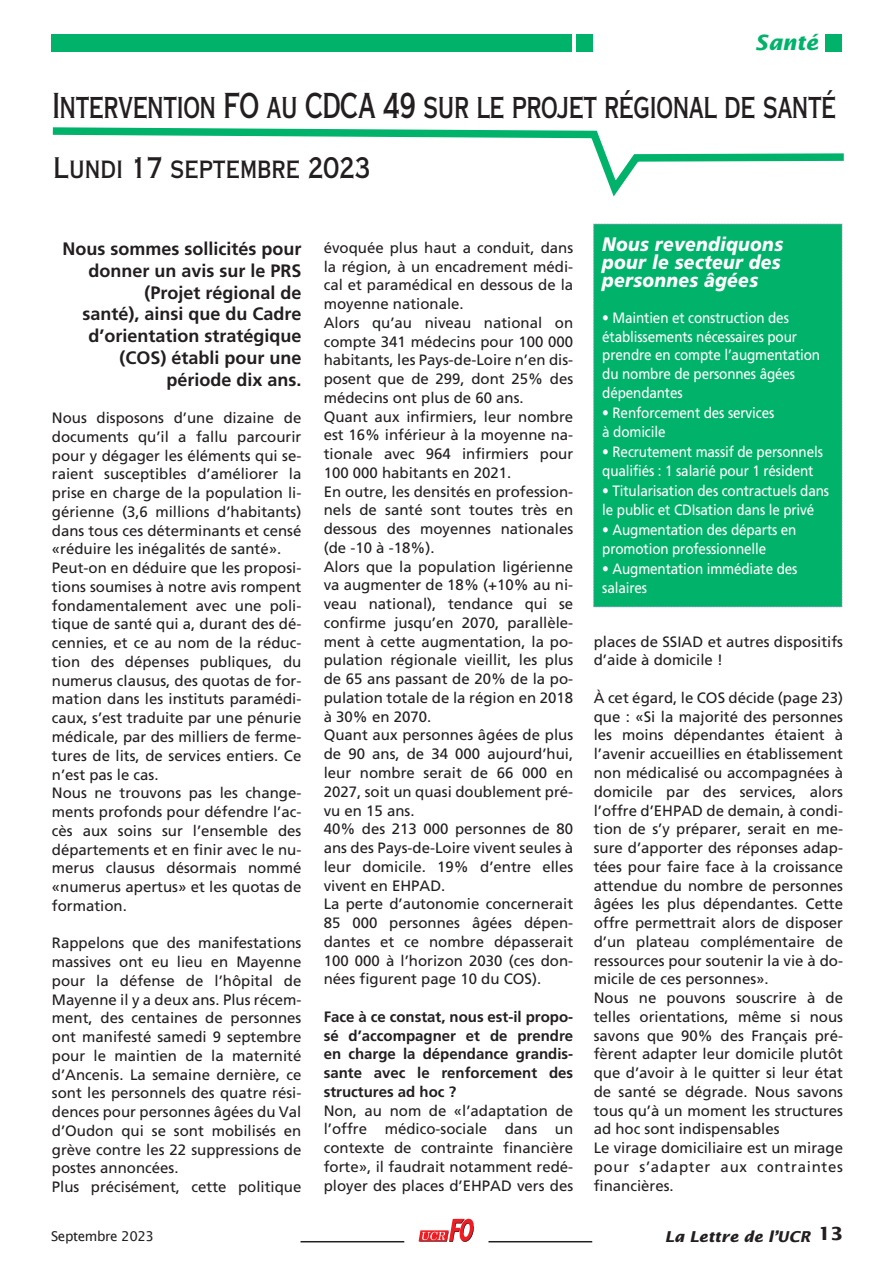
<style>
.page{position:relative;width:893px;height:1263px;background:#fff}
.page>*{position:absolute;margin:0;border:0;box-sizing:border-box;transform-origin:0 0}
.t1{font:34.5px "Copperplate Thirty AB";letter-spacing:-.02em;color:#231f20;scale:.79 1}
.t2{font:28.5px "Copperplate Thirty AB";color:#231f20;scale:.9 1}
.t3{font:italic 700 21px "Lucida Sans";color:#00b26a}
.t4{font:italic 900 19.5px/18px "Frutiger";letter-spacing:.015em;color:#fff;scale:.9 1}
.t5{font:700 18px/21.8px "Frutiger";color:#231f20;text-align:right}
.t6{font:15px/18.8px "Frutiger";color:#231f20}
.t7{font:15px/18.8px "Frutiger";letter-spacing:-.01em;color:#fff;scale:.9 1}
.t8{font:700 15px/18.8px "Frutiger";color:#231f20;text-align:justify}
.t9{font:italic 700 15px "Lucida Sans";color:#231f20}
.t10{font:13.5px "Lucida Sans";letter-spacing:-.03em;color:#231f20}
.s1{font-style:normal;font-size:18px}
</style>
<div class="page">
<svg style="left:419px;top:1219px;width:55px;height:23px"></svg>
<hr style="left:488px;top:1241px;width:104px;height:1px;background:#231f20">
<hr style="left:301px;top:1241px;width:103px;height:1px;background:#231f20">
<div style="left:51px;top:34px;width:520px;height:17px;background:#00b26a"></div>
<div style="left:576px;top:34px;width:16px;height:17px;background:#00b26a"></div>
<div style="left:826px;top:34px;width:16px;height:17px;background:#00b26a"></div>
<div style="left:593px;top:224px;width:249px;height:383px;background:#00b26a"></div>
<svg style="left:52px;top:127px;width:792px;height:70px"></svg>
<h3 class="t3" style="left:755px;top:34px;width:65px">Santé</h3>
<h1 class="t1" style="left:53px;top:86px;width:993px">Intervention FO au CDCA 49 sur le projet régional de santé</h1>
<h2 class="t2" style="left:53px;top:152px;width:354px">Lundi 17 septembre 2023</h2>
<p class="t5" style="left:62px;top:239px;width:240px">Nous sommes sollicités pour donner un avis sur le PRS (Projet régional de<br>santé), ainsi que du Cadre d’orientation stratégique (COS) établi pour une période dix ans.</p>
<p class="t6" style="left:52px;top:410px;width:251px">Nous disposons d’une dizaine de documents qu’il a fallu parcourir pour y dégager les éléments qui se&shy;raient susceptibles d’améliorer la prise en charge de la population li&shy;gérienne (3,6 millions d’habitants) dans tous ces déterminants et censé «réduire les inégalités de santé».<br>Peut-on en déduire que les proposi&shy;tions soumises à notre avis rompent fondamentalement avec une poli&shy;tique de santé qui a, durant des dé&shy;cennies, et ce au nom de la réduc&shy;tion des dépenses publiques, du numerus clausus, des quotas de for&shy;mation dans les instituts paramédi&shy;caux, s’est traduite par une pénurie médicale, par des milliers de ferme&shy;tures de lits, de services entiers. Ce n’est pas le cas.<br>Nous ne trouvons pas les change&shy;ments profonds pour défendre l’ac&shy;cès aux soins sur l’ensemble des départements et en finir avec le nu&shy;merus clausus désormais nommé «numerus apertus» et les quotas de formation.</p>
<p class="t6" style="left:52px;top:935px;width:251px">Rappelons que des manifestations massives ont eu lieu en Mayenne pour la défense de l’hôpital de<br>Mayenne il y a deux ans. Plus récem&shy;ment, des centaines de personnes ont manifesté samedi 9 septembre pour le maintien de la maternité d’Ancenis. La semaine dernière, ce sont les personnels des quatre rési&shy;dences pour personnes âgées du Val d’Oudon qui se sont mobilisés en grève contre les 22 suppressions de postes annoncées.<br>Plus précisément, cette politique</p>
<p class="t6" style="left:324px;top:239px;width:251px">évoquée plus haut a conduit, dans la région, à un encadrement médi&shy;cal et paramédical en dessous de la moyenne nationale.<br>Alors qu’au niveau national on compte 341 médecins pour 100 000 habitants, les Pays-de-Loire n’en dis&shy;posent que de 299, dont 25% des médecins ont plus de 60 ans.<br>Quant aux infirmiers, leur nombre est 16% inférieur à la moyenne na&shy;tionale avec 964 infirmiers pour<br>100 000 habitants en 2021.<br>En outre, les densités en profession&shy;nels de santé sont toutes très en dessous des moyennes nationales (de -10 à -18%).<br>Alors que la population ligérienne va augmenter de 18% (+10% au ni&shy;veau national), tendance qui se confirme jusqu’en 2070, parallèle&shy;ment à cette augmentation, la po&shy;pulation régionale vieillit, les plus de 65 ans passant de 20% de la po&shy;pulation totale de la région en 2018 à 30% en 2070.<br>Quant aux personnes âgées de plus de 90 ans, de 34 000 aujourd’hui, leur nombre serait de 66 000 en<br>2027, soit un quasi doublement pré&shy;vu en 15 ans.<br>40% des 213 000 personnes de 80 ans des Pays-de-Loire vivent seules à leur domicile. 19% d’entre elles vivent en EHPAD.<br>La perte d’autonomie concernerait<br>85 000 personnes âgées dépen&shy;dantes et ce nombre dépasserait<br>100 000 à l’horizon 2030 (ces don&shy;nées figurent page 10 du COS).</p>
<p class="t8" style="left:324px;top:1008px;width:251px">Face à ce constat, nous est-il propo&shy;sé d’accompagner et de prendre en charge la dépendance grandis&shy;sante avec le renforcement des structures ad hoc ?</p>
<p class="t6" style="left:324px;top:1102px;width:251px;text-align:justify">Non, au nom de «l’adaptation de l’offre médico-sociale dans un contexte de contrainte financière forte», il faudrait notamment redé&shy;ployer des places d’EHPAD vers des</p>
<h3 class="t4" style="left:602px;top:237px;width:202px">Nous revendiquons pour le secteur des personnes âgées</h3>
<p class="t7" style="left:602px;top:309px;width:244px">• Maintien et construction des établissements nécessaires pour prendre en compte l’augmentation du nombre de personnes âgées dépendantes</p>
<p class="t7" style="left:602px;top:405px;width:193px">• Renforcement des services à domicile</p>
<p class="t7" style="left:602px;top:444px;width:247px">• Recrutement massif de personnels qualifiés : 1 salarié pour 1 résident</p>
<p class="t7" style="left:602px;top:483px;width:254px">• Titularisation des contractuels dans le public et CDIsation dans le privé</p>
<p class="t7" style="left:602px;top:522px;width:217px">• Augmentation des départs en promotion professionnelle</p>
<p class="t7" style="left:602px;top:561px;width:218px">• Augmentation immédiate des salaires</p>
<p class="t6" style="left:594px;top:633px;width:251px">places de SSIAD et autres dispositifs d’aide à domicile !</p>
<p class="t6" style="left:594px;top:689px;width:251px">À cet égard, le COS décide (page 23) que : «Si la majorité des personnes les moins dépendantes étaient à l’avenir accueillies en établissement non médicalisé ou accompagnées à domicile par des services, alors l’offre d’EHPAD de demain, à condi&shy;tion de s’y préparer, serait en me&shy;sure d’apporter des réponses adap&shy;tées pour faire face à la croissance attendue du nombre de personnes âgées les plus dépendantes. Cette offre permettrait alors de disposer d’un plateau complémentaire de ressources pour soutenir la vie à do&shy;micile de ces personnes».<br>Nous ne pouvons souscrire à de telles orientations, même si nous savons que 90% des Français pré&shy;fèrent adapter leur domicile plutôt que d’avoir à le quitter si leur état de santé se dégrade. Nous savons tous qu’à un moment les structures ad hoc sont indispensables<br>Le virage domiciliaire est un mirage pour s’adapter aux contraintes financières.</p>
<p class="t10" style="left:51px;top:1231px;width:105px">Septembre 2023</p>
<p class="t9" style="left:665px;top:1230px;width:179px">La Lettre de l’UCR <span class="s1">13</span></p>
</div>
